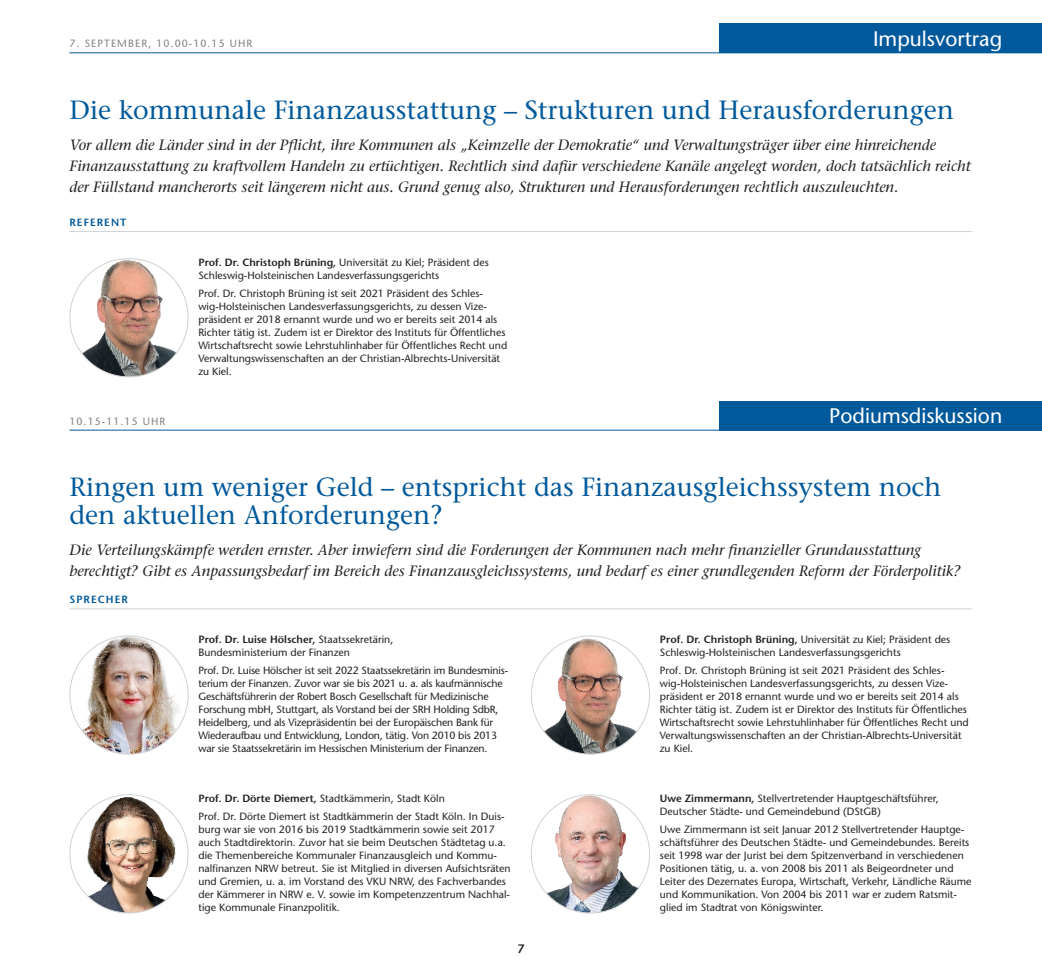
<style>
.page{position:relative;width:1042px;height:978px;background:#fff}
.page>*{position:absolute;margin:0;border:0;box-sizing:border-box;transform-origin:0 0}
.Titel-02-Blau{font:500 26.25px/28px "Stone Serif Std";color:#00599b}
.Rubrik-Titel{font:500 21px "Stone Sans Std";color:#fff}
.Teaser{font:italic 500 14.88px/21px "Stone Serif Std";color:#231f20}
.t1{font:600 12.25px "Stone Sans Std";color:#231f20}
.StoneSans-Medium-6pt_-_bis_Komma_fett{font:500 10.5px/13px "Stone Sans Std";color:#231f20}
.StoneSans-Medium-6pt{font:500 10.5px/13px "Stone Sans Std";color:#231f20}
.Rubrik-Datum_Zeit{font:500 10.5px "Stone Sans Std";letter-spacing:.1em;color:#808285}
.Linie-Referent_usw{font:600 10.5px "Stone Sans Std";letter-spacing:.1em;color:#00599b}
.s1{font-weight:600}
</style>
<div class="page">
<hr style="left:69px;top:52px;width:973px;height:1px;background:#00599b">
<div style="left:719px;top:23px;width:323px;height:30px;background:#00599b"></div>
<img style="left:70px;top:635px;width:118px;height:119px;border-radius:59px">
<hr style="left:69px;top:231px;width:903px;height:1px;background:#d1d2d4">
<img style="left:531px;top:794px;width:118px;height:118px;border-radius:59px">
<img style="left:70px;top:794px;width:118px;height:118px;border-radius:59px">
<img style="left:542px;top:637px;width:97px;height:117px">
<img style="left:82px;top:258px;width:96px;height:119px">
<hr style="left:69px;top:429px;width:973px;height:1px;background:#00599b">
<div style="left:719px;top:400px;width:323px;height:30px;background:#00599b"></div>
<hr style="left:69px;top:608px;width:903px;height:1px;background:#d1d2d4">
<p class="Rubrik-Datum_Zeit" style="left:69px;top:38px;width:184px">7. SEPTEMBER, 10.00-10.15 UHR</p>
<p class="Rubrik-Titel" style="left:873px;top:26px;width:131px">Impulsvortrag</p>
<p class="Titel-02-Blau" style="left:69px;top:95px;width:886px">Die kommunale Finanzausstattung – Strukturen und Herausforderungen</p>
<p class="Teaser" style="left:69px;top:134px;width:903px">Vor allem die Länder sind in der Pflicht, ihre Kommunen als „Keimzelle der Demokratie“ und Verwaltungsträger über eine hinreichende<br>Finanzausstattung zu kraftvollem Handeln zu ertüchtigen. Rechtlich sind dafür verschiedene Kanäle angelegt worden, doch tatsächlich reicht der Füllstand mancherorts seit längerem nicht aus. Grund genug also, Strukturen und Herausforderungen rechtlich auszuleuchten.</p>
<p class="Linie-Referent_usw" style="left:69px;top:216px;width:59px">REFERENT</p>
<p class="StoneSans-Medium-6pt_-_bis_Komma_fett" style="left:198px;top:256px;width:292px"><span class="s1">Prof. Dr. Christoph Brüning,</span> Universität zu Kiel; Präsident des<br>Schleswig-Holsteinischen Landesverfassungsgerichts</p>
<p class="StoneSans-Medium-6pt_-_bis_Komma_fett" style="left:198px;top:286px;width:310px">Prof. Dr. Christoph Brüning ist seit 2021 Präsident des Schles&shy;wig-Holsteinischen Landesverfassungsgerichts, zu dessen Vize&shy;präsident er 2018 ernannt wurde und wo er bereits seit 2014 als Richter tätig ist. Zudem ist er Direktor des Instituts für Öffentliches Wirtschaftsrecht sowie Lehrstuhlinhaber für Öffentliches Recht und Verwaltungswissenschaften an der Christian-Albrechts-Universität zu Kiel.</p>
<p class="Rubrik-Datum_Zeit" style="left:69px;top:415px;width:97px">10.15-11.15 UHR</p>
<p class="Rubrik-Titel" style="left:829px;top:403px;width:175px">Podiumsdiskussion</p>
<p class="Titel-02-Blau" style="left:69px;top:472px;width:873px">Ringen um weniger Geld – entspricht das Finanzausgleichssystem noch den aktuellen Anforderungen?</p>
<p class="Teaser" style="left:69px;top:539px;width:892px">Die Verteilungskämpfe werden ernster. Aber inwiefern sind die Forderungen der Kommunen nach mehr finanzieller Grundausstattung berechtigt? Gibt es Anpassungsbedarf im Bereich des Finanzausgleichssystems, und bedarf es einer grundlegenden Reform der Förderpolitik?</p>
<p class="Linie-Referent_usw" style="left:69px;top:593px;width:60px">SPRECHER</p>
<p class="StoneSans-Medium-6pt_-_bis_Komma_fett" style="left:198px;top:633px;width:196px"><span class="s1">Prof. Dr. Luise Hölscher,</span> Staatssekretärin,<br>Bundesministerium der Finanzen</p>
<p class="StoneSans-Medium-6pt_-_bis_Komma_fett" style="left:198px;top:663px;width:311px">Prof. Dr. Luise Hölscher ist seit 2022 Staatssekretärin im Bundesminis&shy;terium der Finanzen. Zuvor war sie bis 2021 u. a. als kaufmännische Geschäftsführerin der Robert Bosch Gesellschaft für Medizinische Forschung mbH, Stuttgart, als Vorstand bei der SRH Holding SdbR, Heidelberg, und als Vizepräsidentin bei der Europäischen Bank für Wiederaufbau und Entwicklung, London, tätig. Von 2010 bis 2013 war sie Staatssekretärin im Hessischen Ministerium der Finanzen.</p>
<p class="StoneSans-Medium-6pt_-_bis_Komma_fett" style="left:198px;top:791px;width:248px"><span class="s1">Prof. Dr. Dörte Diemert,</span> Stadtkämmerin, Stadt Köln</p>
<p class="StoneSans-Medium-6pt" style="left:198px;top:809px;width:314px">Prof. Dr. Dörte Diemert ist Stadtkämmerin der Stadt Köln. In Duis&shy;burg war sie von 2016 bis 2019 Stadtkämmerin sowie seit 2017 auch Stadtdirektorin. Zuvor hat sie beim Deutschen Städtetag u.a. die Themenbereiche Kommunaler Finanzausgleich und Kommu&shy;nalfinanzen NRW betreut. Sie ist Mitglied in diversen Aufsichtsräten und Gremien, u. a. im Vorstand des VKU NRW, des Fachverbandes der Kämmerer in NRW e. V. sowie im Kompetenzzentrum Nachhal&shy;tige Kommunale Finanzpolitik.</p>
<p class="t1" style="left:517px;top:941px;width:9px">7</p>
<p class="StoneSans-Medium-6pt_-_bis_Komma_fett" style="left:660px;top:633px;width:292px"><span class="s1">Prof. Dr. Christoph Brüning,</span> Universität zu Kiel; Präsident des<br>Schleswig-Holsteinischen Landesverfassungsgerichts</p>
<p class="StoneSans-Medium-6pt_-_bis_Komma_fett" style="left:660px;top:663px;width:310px">Prof. Dr. Christoph Brüning ist seit 2021 Präsident des Schles&shy;wig-Holsteinischen Landesverfassungsgerichts, zu dessen Vize&shy;präsident er 2018 ernannt wurde und wo er bereits seit 2014 als Richter tätig ist. Zudem ist er Direktor des Instituts für Öffentliches Wirtschaftsrecht sowie Lehrstuhlinhaber für Öffentliches Recht und Verwaltungswissenschaften an der Christian-Albrechts-Universität zu Kiel.</p>
<p class="StoneSans-Medium-6pt_-_bis_Komma_fett" style="left:660px;top:791px;width:280px"><span class="s1">Uwe Zimmermann,</span> Stellvertretender Hauptgeschäftsführer,<br>Deutscher Städte- und Gemeindebund (DStGB)</p>
<p class="StoneSans-Medium-6pt" style="left:660px;top:822px;width:313px">Uwe Zimmermann ist seit Januar 2012 Stellvertretender Hauptge&shy;schäftsführer des Deutschen Städte- und Gemeindebundes. Bereits seit 1998 war der Jurist bei dem Spitzenverband in verschiedenen Positionen tätig, u. a. von 2008 bis 2011 als Beigeordneter und Leiter des Dezernates Europa, Wirtschaft, Verkehr, Ländliche Räume und Kommunikation. Von 2004 bis 2011 war er zudem Ratsmit&shy;glied im Stadtrat von Königswinter.</p>
</div>
